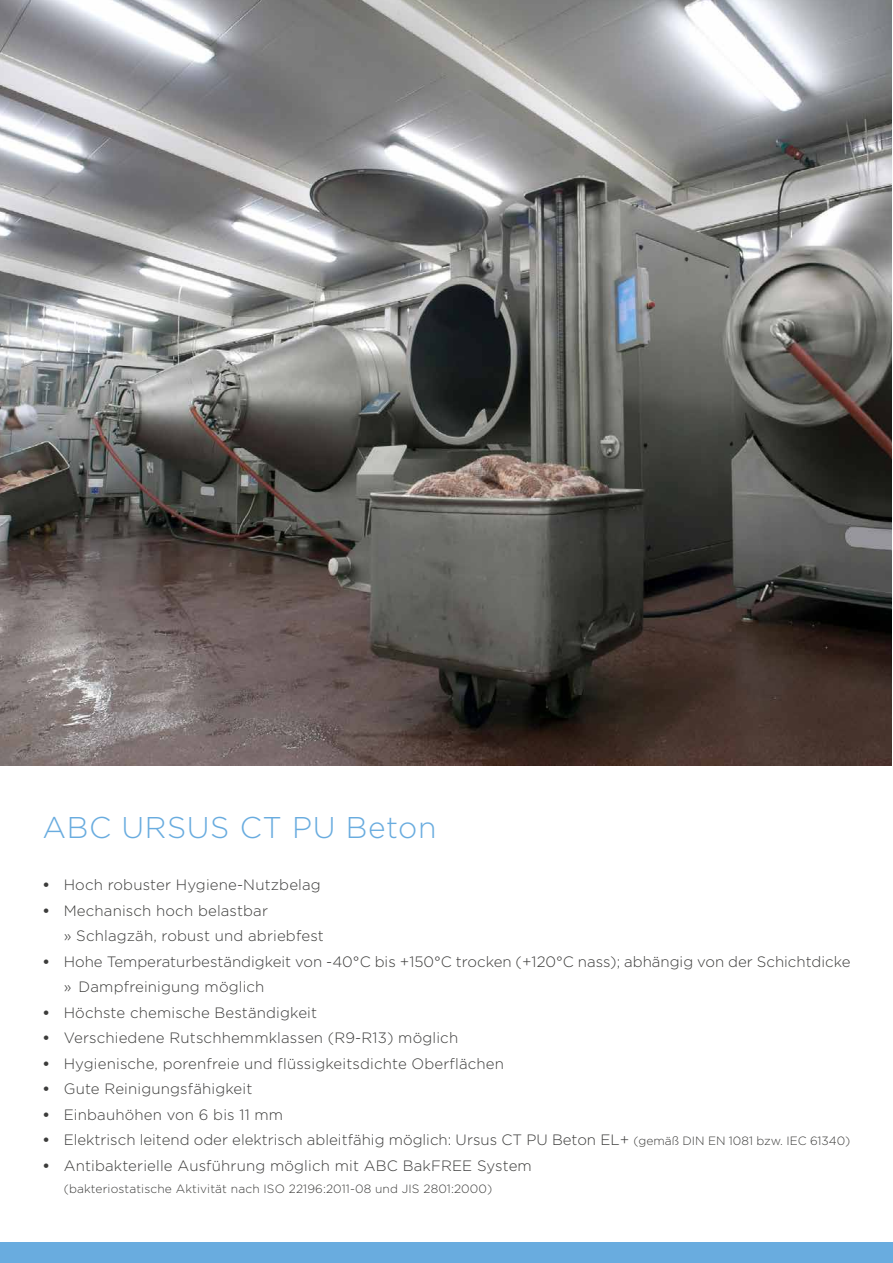
<style>
.page{position:relative;width:893px;height:1263px;background:#fff}
.page>*{position:absolute;margin:0;border:0;box-sizing:border-box;transform-origin:0 0}
.t1{font:300 30px "Gotham";letter-spacing:.02em;color:#69acdf}
.t2{font:300 15px/25.5px "Gotham";letter-spacing:.01em;color:#3c3c3b}
.t3{font:300 12px "Gotham";letter-spacing:.01em;color:#3c3c3b}
.s1{font-weight:700}
.s2{font-size:12px}
</style>
<div class="page">
<img style="left:0;top:0;width:892px;height:765px">
<div style="left:0;top:1243px;width:893px;height:20px;background:#69acdf"></div>
<h1 class="t1" style="left:43px;top:811px;width:395px">ABC URSUS CT PU Beton</h1>
<p class="t2" style="left:43px;top:872px;width:280px"><span class="s1">•</span> Hoch robuster Hygiene-Nutzbelag</p>
<p class="t2" style="left:64px;top:897px;width:262px;text-indent:-21px"><span class="s1">•</span> Mechanisch hoch belastbar<br>» Schlagzäh, robust und abriebfest</p>
<p class="t2" style="left:64px;top:948px;width:788px;text-indent:-21px"><span class="s1">•</span> Hohe Temperaturbeständigkeit von -40°C bis +150°C trocken (+120°C nass); abhängig von der Schichtdicke » Dampfreinigung möglich</p>
<p class="t2" style="left:43px;top:999px;width:276px"><span class="s1">•</span> Höchste chemische Beständigkeit</p>
<p class="t2" style="left:43px;top:1025px;width:417px"><span class="s1">•</span> Verschiedene Rutschhemmklassen (R9-R13) möglich</p>
<p class="t2" style="left:43px;top:1050px;width:463px"><span class="s1">•</span> Hygienische, porenfreie und flüssigkeitsdichte Oberflächen</p>
<p class="t2" style="left:43px;top:1076px;width:211px"><span class="s1">•</span> Gute Reinigungsfähigkeit</p>
<p class="t2" style="left:43px;top:1101px;width:242px"><span class="s1">•</span> Einbauhöhen von 6 bis 11 mm</p>
<p class="t2" style="left:43px;top:1127px;width:809px"><span class="s1">•</span> Elektrisch leitend oder elektrisch ableitfähig möglich: Ursus CT PU Beton EL+ <span class="s2">(gemäß DIN EN 1081 bzw. IEC 61340)</span></p>
<p class="t2" style="left:43px;top:1152px;width:491px"><span class="s1">•</span> Antibakterielle Ausführung möglich mit ABC BakFREE System</p>
<p class="t3" style="left:64px;top:1182px;width:430px">(bakteriostatische Aktivität nach ISO 22196:2011-08 und JIS 2801:2000)</p>
</div>
